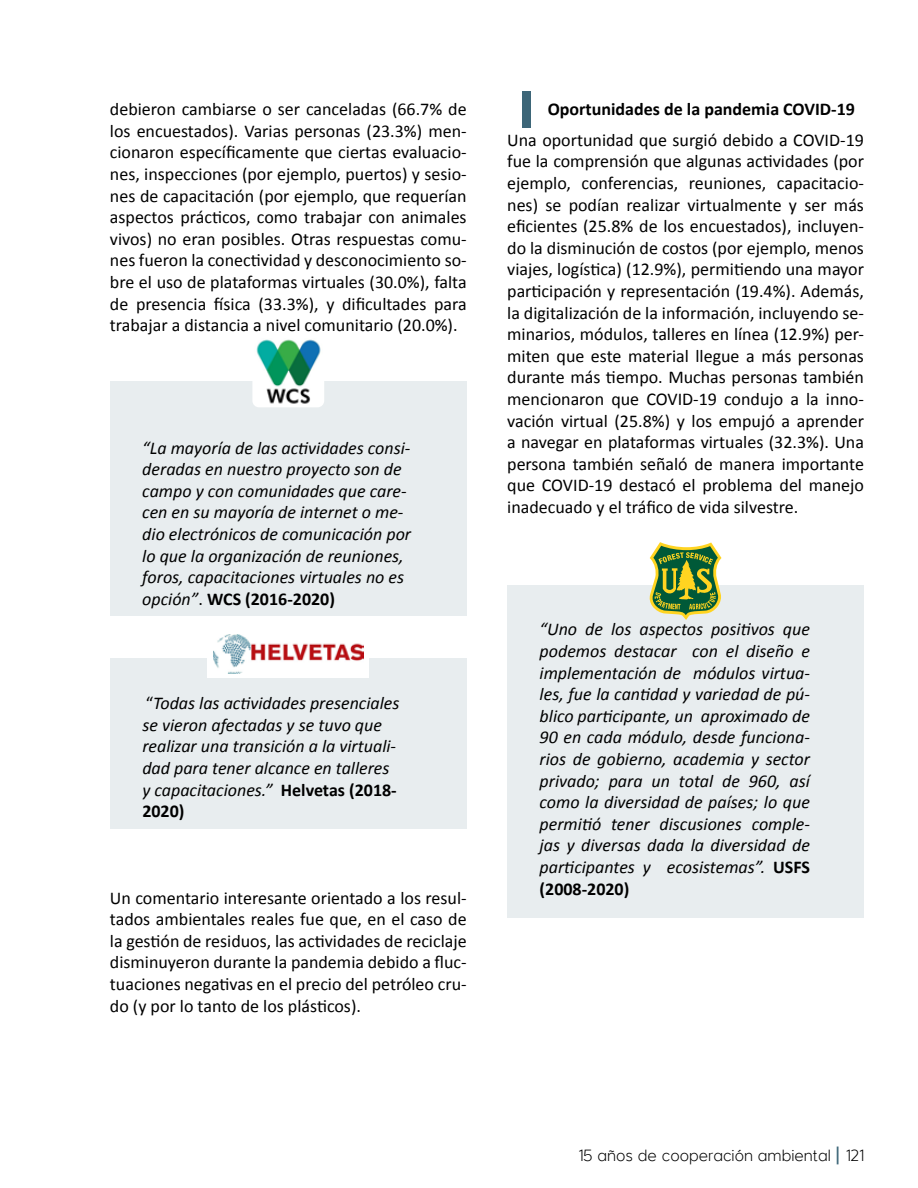
<style>
.page{position:relative;width:918px;height:1188px;background:#fff}
.page>*{position:absolute;margin:0;border:0;box-sizing:border-box;transform-origin:0 0}
.t1{font:18px/21.6px "Calibri";color:#000;text-align:justify}
.t2{font:italic 18px/21.6px "Calibri";color:#000}
.t3{font:700 18px "Calibri";color:#000}
.t4{font:100 16.5px "Larke Neue";color:#000}
.s1{font-style:normal}
.s2{font-weight:700;font-style:normal}
.s3{font-weight:700;color:#3d6678}
</style>
<div class="page">
<div style="left:507px;top:585px;width:357px;height:332px;background:#e8edef"></div>
<svg style="left:649px;top:542px;width:73px;height:78px"></svg>
<div style="left:110px;top:381px;width:357px;height:234px;background:#e8edef"></div>
<div style="left:110px;top:658px;width:357px;height:170px;background:#e8edef"></div>
<div style="left:207px;top:630px;width:162px;height:47px;background:#fff"></div>
<img style="left:214px;top:634px;width:149px;height:40px">
<img style="left:252px;top:339px;width:72px;height:68px">
<div style="left:522px;top:91px;width:9px;height:37px;background:#3d6678"></div>
<p class="t1" style="left:110px;top:98px;width:358px">debieron cambiarse o ser canceladas (66.7% de los encuestados). Varias personas (23.3%) men&shy;cionaron específicamente que ciertas evaluacio&shy;nes, inspecciones (por ejemplo, puertos) y sesio&shy;nes de capacitación (por ejemplo, que requerían aspectos prácticos, como trabajar con animales vivos) no eran posibles. Otras respuestas comu&shy;nes fueron la conectividad y desconocimiento so&shy;bre el uso de plataformas virtuales (30.0%), falta de presencia física (33.3%), y dificultades para trabajar a distancia a nivel comunitario (20.0%).</p>
<p class="t2" style="left:142px;top:436px;width:270px">“La mayoría de las actividades consi&shy;deradas en nuestro proyecto son de campo y con comunidades que care&shy;cen en su mayoría de internet o me&shy;dio electrónicos de comunicación por lo que la organización de reuniones, foros, capacitaciones virtuales no es opción”<span class="s1">.</span> <span class="s2">WCS (2016-2020)</span></p>
<p class="t2" style="left:142px;top:692px;width:259px"><span class="s1">“</span>Todas las actividades presenciales se vieron afectadas y se tuvo que realizar una transición a la virtuali&shy;dad para tener alcance en talleres y capacitaciones.” <span class="s2">Helvetas (2018-<br>2020)</span></p>
<p class="t1" style="left:110px;top:886px;width:358px">Un comentario interesante orientado a los resul&shy;tados ambientales reales fue que, en el caso de la gestión de residuos, las actividades de reciclaje disminuyeron durante la pandemia debido a fluc&shy;tuaciones negativas en el precio del petróleo cru&shy;do (y por lo tanto de los plásticos).</p>
<p class="t3" style="left:548px;top:97px;width:309px">Oportunidades de la pandemia COVID-19</p>
<p class="t1" style="left:507px;top:129px;width:358px">Una oportunidad que surgió debido a COVID-19 fue la comprensión que algunas actividades (por ejemplo, conferencias, reuniones, capacitacio&shy;nes) se podían realizar virtualmente y ser más eficientes (25.8% de los encuestados), incluyen&shy;do la disminución de costos (por ejemplo, menos viajes, logística) (12.9%), permitiendo una mayor participación y representación (19.4%). Además, la digitalización de la información, incluyendo se&shy;minarios, módulos, talleres en línea (12.9%) per&shy;miten que este material llegue a más personas durante más tiempo. Muchas personas también mencionaron que COVID-19 condujo a la inno&shy;vación virtual (25.8%) y los empujó a aprender a navegar en plataformas virtuales (32.3%). Una persona también señaló de manera importante que COVID-19 destacó el problema del manejo inadecuado y el tráfico de vida silvestre.</p>
<p class="t2" style="left:540px;top:618px;width:272px;text-align:justify">“Uno de los aspectos positivos que podemos destacar con el diseño e implementación de módulos virtua&shy;les, fue la cantidad y variedad de pú&shy;blico participante, un aproximado de 90 en cada módulo, desde funciona&shy;rios de gobierno, academia y sector privado; para un total de 960, así como la diversidad de países; lo que permitió tener discusiones comple&shy;jas y diversas dada la diversidad de participantes y ecosistemas”. <span class="s2">USFS (2008-2020)</span></p>
<p class="t4" style="left:578px;top:1145px;width:287px">15 años de cooperación ambiental <span class="s3">|</span> 121</p>
</div>
